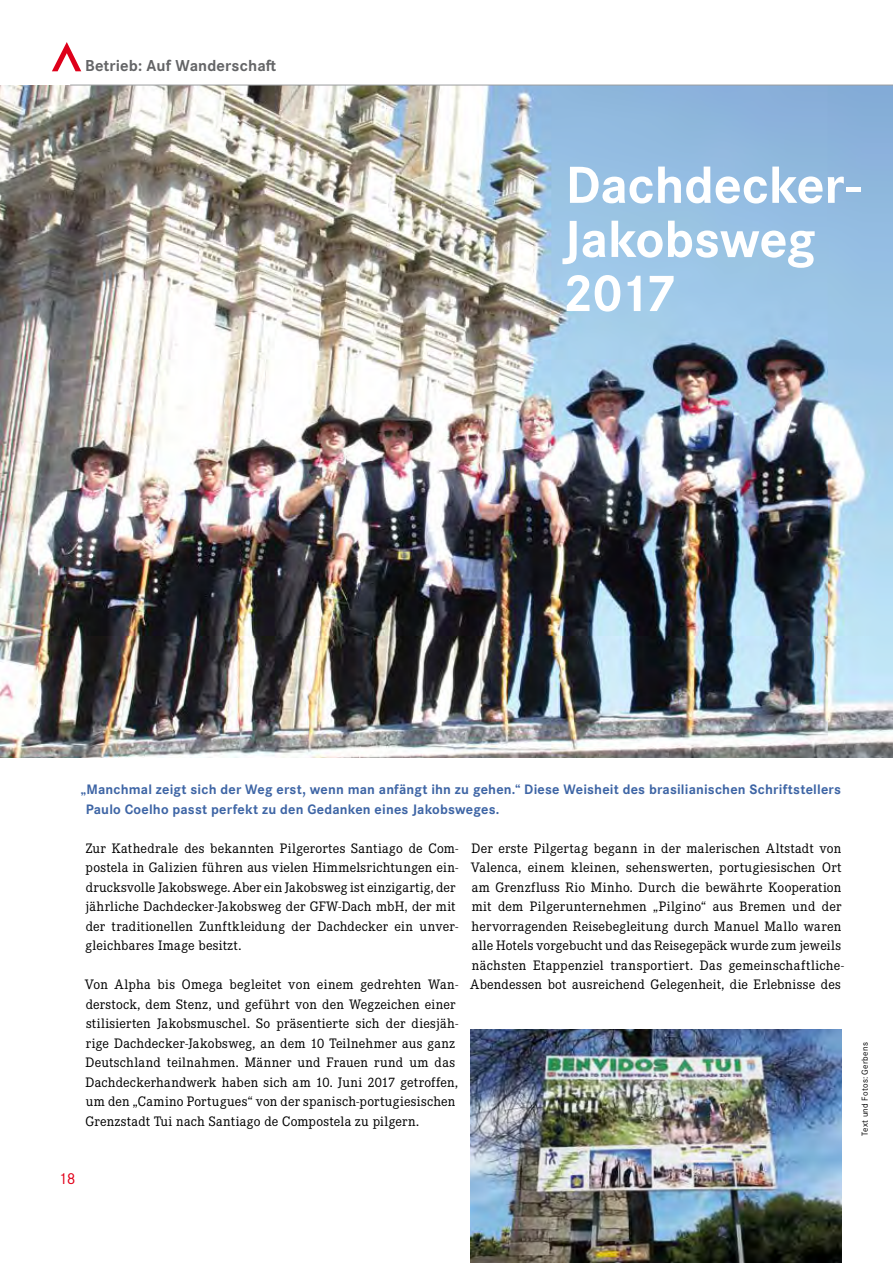
<style>
.page{position:relative;width:893px;height:1263px;background:#fff}
.page>*{position:absolute;margin:0;border:0;box-sizing:border-box;transform-origin:0 0}
.t1{font:700 54.15px/54.2px "Corporate S Pro";letter-spacing:-.005em;color:#fff}
.t2{font:700 16.5px "Corporate S Pro";letter-spacing:.005em;color:#646567}
.t3{font:16.5px "Corporate S Pro";color:#e2001a}
.t4{font:14.25px/19.5px "Corporate E Pro";letter-spacing:.015em;color:#000}
.t5{font:700 14.25px/19.5px "Corporate S Pro";letter-spacing:.015em;color:#3e65a5}
.t6{font:9px "Corporate S Pro";letter-spacing:.03em;color:#000}
</style>
<div class="page">
<img style="left:0;top:85px;width:893px;height:672px">
<img style="left:471px;top:1029px;width:371px;height:234px">
<hr style="left:70px;top:85px;width:823px;height:1px;background:#9c9e9f">
<svg style="left:52px;top:42px;width:29px;height:29px"></svg>
<p class="t2" style="left:85px;top:52px;width:193px">Betrieb: Auf Wanderschaft</p>
<h1 class="t1" style="left:563px;top:153px;width:299px">Dachdecker-<br>Jakobsweg<br>2017</h1>
<p class="t5" style="left:86px;top:779px;width:757px;text-indent:-5px">„Manchmal zeigt sich der Weg erst, wenn man anfängt ihn zu gehen.“ Diese Weisheit des brasilianischen Schriftstellers<br>Paulo Coelho passt perfekt zu den Gedanken eines Jakobsweges.</p>
<p class="t4" style="left:85px;top:837px;width:374px">Zur Kathedrale des bekannten Pilgerortes Santiago de Com&shy;postela in Galizien führen aus vielen Himmelsrichtungen ein&shy;drucksvolle Jakobswege. Aber ein Jakobsweg ist einzigartig, der jährliche Dachdecker-Jakobsweg der GFW-Dach mbH, der mit der traditionellen Zunftkleidung der Dachdecker ein unver&shy;gleichbares Image besitzt.</p>
<p class="t4" style="left:85px;top:974px;width:375px">Von Alpha bis Omega begleitet von einem gedrehten Wan&shy;derstock, dem Stenz, und geführt von den Wegzeichen einer stilisierten Jakobsmuschel. So präsentierte sich der diesjäh&shy;rige Dachdecker-Jakobsweg, an dem 10 Teilnehmer aus ganz Deutschland teilnahmen. Männer und Frauen rund um das Dachdeckerhandwerk haben sich am 10. Juni 2017 getroffen, um den „Camino Portugues“ von der spanisch-portugiesischen Grenzstadt Tui nach Santiago de Compostela zu pilgern.</p>
<p class="t4" style="left:470px;top:837px;width:375px">Der erste Pilgertag begann in der malerischen Altstadt von Valenca, einem kleinen, sehenswerten, portugiesischen Ort am Grenzfluss Rio Minho. Durch die bewährte Kooperation mit dem Pilgerunternehmen „Pilgino“ aus Bremen und der hervorragenden Reisebegleitung durch Manuel Mallo waren alle Hotels vorgebucht und das Reisegepäck wurde zum jeweils nächsten Etappenziel transportiert. Das gemeinschaftliche-Abendessen bot ausreichend Gelegenheit, die Erlebnisse des</p>
<p class="t3" style="left:59px;top:1167px;width:18px">18</p>
<p class="t6" style="left:858px;top:1136px;width:95px;rotate:-90deg">Text und Fotos: Gerbens</p>
</div>
